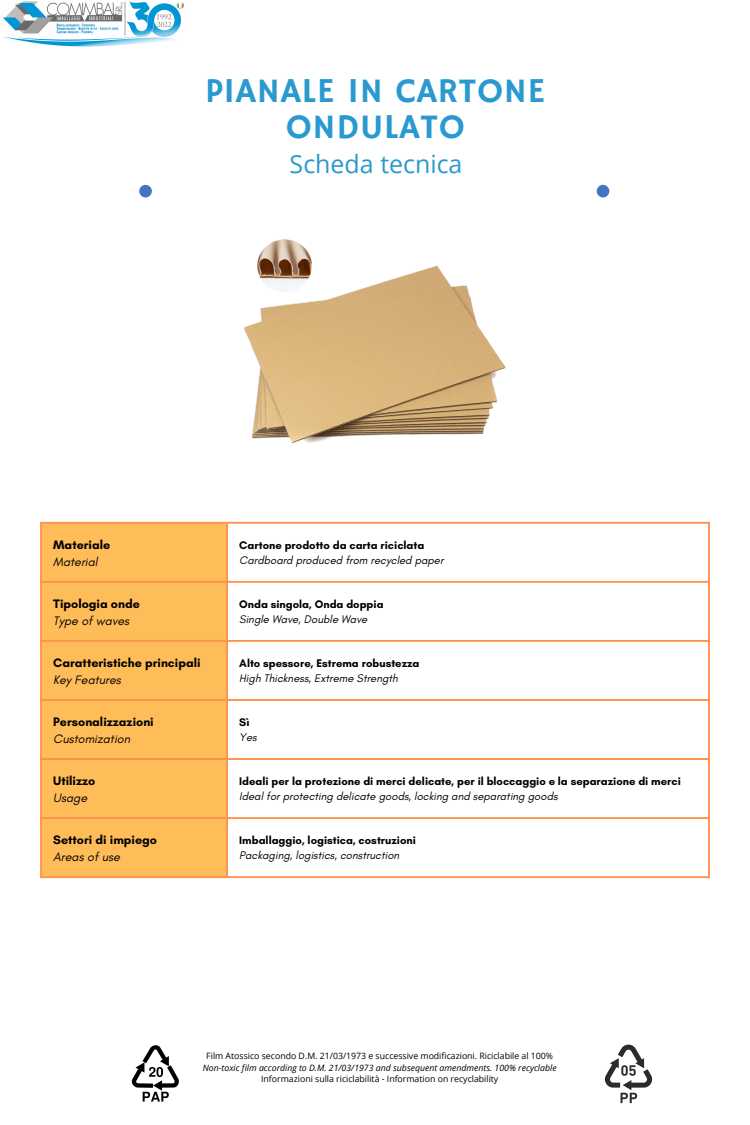
<style>
.page{position:relative;width:750px;height:1125px;background:#fff}
.page>*{position:absolute;margin:0;border:0;box-sizing:border-box;transform-origin:0 0}
.t1{font:34.88px/35.6px "Hammersmith One";letter-spacing:.02em;color:#2999cf;text-align:center}
.t2{font:25px "Open Sans";color:#2999cf}
.t3{font:700 12.5px "Glacial Indifference";color:#000}
.t4{font:italic 12.5px "Glacial Indifference";color:#000}
.t5{font:700 11.25px "Glacial Indifference";color:#000}
.t6{font:italic 11.25px "Glacial Indifference";color:#000}
.t7{font:8.75px "Open Sans";color:#000}
.t8{font:italic 8.75px "Open Sans";color:#000}
</style>
<div class="page">
<img style="left:3px;top:1px;width:181px;height:46px">
<div style="left:42px;top:524px;width:184px;height:352px;background:#ffbd59"></div>
<hr style="left:40px;top:524px;width:2px;height:352px;background:#ff914d">
<hr style="left:226px;top:524px;width:2px;height:352px;background:#ff914d">
<hr style="left:708px;top:524px;width:2px;height:352px;background:#ff914d">
<hr style="left:40px;top:522px;width:670px;height:2px;background:#ff914d">
<hr style="left:40px;top:581px;width:670px;height:2px;background:#ff914d">
<hr style="left:40px;top:640px;width:670px;height:2px;background:#ff914d">
<hr style="left:40px;top:699px;width:670px;height:2px;background:#ff914d">
<hr style="left:40px;top:758px;width:670px;height:2px;background:#ff914d">
<hr style="left:40px;top:817px;width:670px;height:2px;background:#ff914d">
<hr style="left:40px;top:876px;width:670px;height:2px;background:#ff914d">
<img style="left:604px;top:1044px;width:49px;height:60px">
<img style="left:131px;top:1045px;width:48px;height:57px">
<img style="left:244px;top:239px;width:262px;height:205px">
<div style="left:139px;top:185px;width:13px;height:12px;background:#4573c4;border-radius:50%"></div>
<div style="left:597px;top:185px;width:12px;height:12px;background:#4573c4;border-radius:50%"></div>
<h1 class="t1" style="left:205px;top:74px;width:341px">PIANALE IN CARTONE<br>ONDULATO</h1>
<h2 class="t2" style="left:290px;top:146px;width:174px">Scheda tecnica</h2>
<p class="t3" style="left:53px;top:537px;width:59px">Materiale</p>
<p class="t4" style="left:53px;top:554px;width:46px">Material</p>
<p class="t5" style="left:239px;top:538px;width:187px">Cartone prodotto da carta riciclata</p>
<p class="t6" style="left:239px;top:553px;width:206px">Cardboard produced from recycled paper</p>
<p class="t3" style="left:53px;top:596px;width:88px">Tipologia onde</p>
<p class="t4" style="left:53px;top:613px;width:77px">Type of waves</p>
<p class="t5" style="left:239px;top:597px;width:146px">Onda singola, Onda doppia</p>
<p class="t6" style="left:239px;top:612px;width:130px">Single Wave, Double Wave</p>
<p class="t3" style="left:53px;top:655px;width:149px">Caratteristiche principali</p>
<p class="t4" style="left:53px;top:672px;width:69px">Key Features</p>
<p class="t5" style="left:239px;top:656px;width:182px">Alto spessore, Estrema robustezza</p>
<p class="t6" style="left:239px;top:671px;width:160px">High Thickness, Extreme Strength</p>
<p class="t3" style="left:53px;top:714px;width:102px">Personalizzazioni</p>
<p class="t4" style="left:53px;top:731px;width:78px">Customization</p>
<p class="t5" style="left:239px;top:716px;width:12px">Sì</p>
<p class="t6" style="left:239px;top:731px;width:19px">Yes</p>
<p class="t3" style="left:53px;top:773px;width:44px">Utilizzo</p>
<p class="t4" style="left:53px;top:790px;width:35px">Usage</p>
<p class="t5" style="left:239px;top:775px;width:443px">Ideali per la protezione di merci delicate, per il bloccaggio e la separazione di merci</p>
<p class="t6" style="left:239px;top:790px;width:320px">Ideal for protecting delicate goods, locking and separating goods</p>
<p class="t3" style="left:53px;top:832px;width:105px">Settori di impiego</p>
<p class="t4" style="left:53px;top:849px;width:68px">Areas of use</p>
<p class="t5" style="left:239px;top:834px;width:178px">Imballaggio, logistica, costruzioni</p>
<p class="t6" style="left:239px;top:849px;width:162px">Packaging, logistics, construction</p>
<p class="t7" style="left:206px;top:1050px;width:348px">Film Atossico secondo D.M. 21/03/1973 e successive modificazioni. Riciclabile al 100%</p>
<p class="t8" style="left:203px;top:1061px;width:355px">Non-toxic film according to D.M. 21/03/1973 and subsequent amendments. 100% recyclable</p>
<p class="t7" style="left:261px;top:1073px;width:239px">Informazioni sulla riciclabilità - Information on recyclability</p>
</div>
